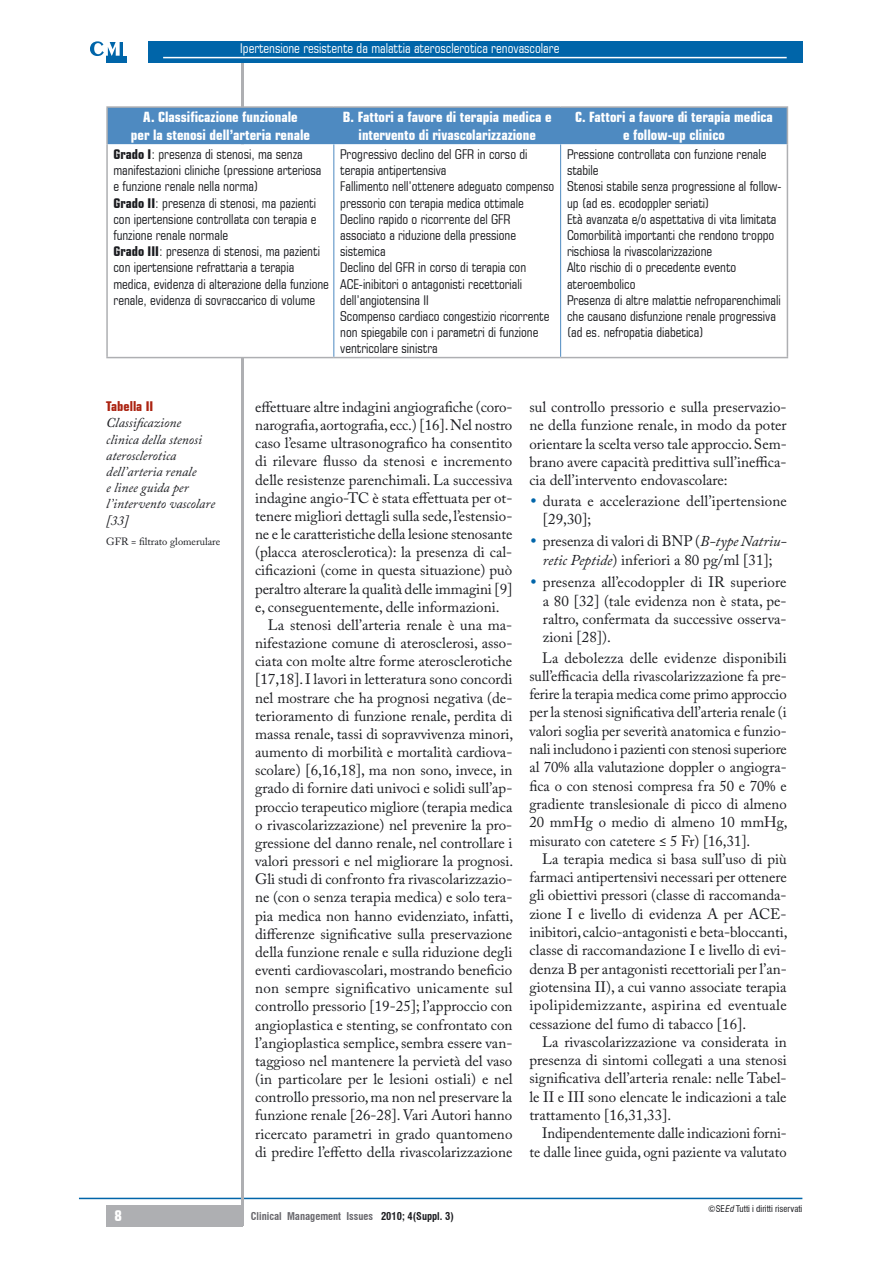
<style>
.page{position:relative;width:893px;height:1263px;background:#fff}
.page>*{position:absolute;margin:0;border:0;box-sizing:border-box;transform-origin:0 0}
.t1{font:15px/18.3px "Adobe Caslon Pro";color:#1b1c20;text-align:justify}
.t2{font:700 condensed 15px "Square 721 BT";color:#fff}
.t3{font:700 condensed 14.25px/18px "Square 721 BT";color:#fff;text-align:center}
.t4{font:condensed 13.5px/16.2px "Square 721 BT";color:#1b1c20}
.t5{font:italic 13.5px/16.2px "Adobe Caslon Pro";color:#1b1c20}
.t6{font:condensed 13.5px "Square 721 BT";color:#fff}
.t7{font:700 condensed 13.5px "Square 721 BT";color:#ac2412}
.t8{font:700 condensed 10.5px "Swiss 721 BT";color:#68676c}
.t9{font:10.5px "Adobe Caslon Pro";color:#1b1c20}
.t10{font:condensed 9px "Swiss 721 BT";color:#1b1c20}
.s1{font-weight:700}
.s2{font-style:italic}
.s3{color:#1b1c20}
</style>
<div class="page">
<hr style="left:79px;top:1198px;width:723px;height:1px;background:#0065a9">
<hr style="left:241px;top:48px;width:3px;height:1178px;background:#aeafb2">
<div style="left:106px;top:42px;width:21px;height:21px;background:#0065a9"></div>
<svg style="left:90px;top:41px;width:30px;height:15px"></svg>
<hr style="left:123px;top:42px;width:4px;height:14px;background:#fff">
<div style="left:148px;top:41px;width:654px;height:22px;background:#0065a9"></div>
<hr style="left:163px;top:57px;width:624px;height:1px;background:#fff">
<div style="left:106px;top:1205px;width:136px;height:21px;background:#aeafb2"></div>
<div style="left:108px;top:108px;width:679px;height:36px;background:#4e8ac1"></div>
<svg style="left:108px;top:144px;width:679px;height:213px"></svg>
<hr style="left:333px;top:144px;width:1px;height:213px;background:#4e8ac1">
<hr style="left:560px;top:144px;width:1px;height:213px;background:#4e8ac1">
<hr style="left:106px;top:108px;width:2px;height:36px;background:#aeafb2">
<hr style="left:106px;top:144px;width:2px;height:213px;background:#aeafb2">
<hr style="left:787px;top:108px;width:1px;height:36px;background:#aeafb2">
<hr style="left:787px;top:144px;width:1px;height:213px;background:#aeafb2">
<hr style="left:106px;top:106px;width:228px;height:2px;background:#aeafb2">
<hr style="left:334px;top:106px;width:227px;height:2px;background:#aeafb2">
<hr style="left:561px;top:106px;width:227px;height:2px;background:#aeafb2">
<hr style="left:106px;top:357px;width:228px;height:1px;background:#aeafb2">
<hr style="left:334px;top:357px;width:227px;height:1px;background:#aeafb2">
<hr style="left:561px;top:357px;width:227px;height:1px;background:#aeafb2">
<p class="t6" style="left:240px;top:40px;width:321px">Ipertensione resistente da malattia aterosclerotica renovascolare</p>
<p class="t3" style="left:131px;top:108px;width:181px">A. Classificazione funzionale<br>per la stenosi dell’arteria renale</p>
<p class="t3" style="left:343px;top:108px;width:210px">B. Fattori a favore di terapia medica e intervento di rivascolarizzazione</p>
<p class="t3" style="left:575px;top:108px;width:199px">C. Fattori a favore di terapia medica e follow-up clinico</p>
<p class="t4" style="left:113px;top:146px;width:217px"><span class="s1">Grado I</span>: presenza di stenosi, ma senza manifestazioni cliniche (pressione arteriosa e funzione renale nella norma)<br><span class="s1">Grado II</span>: presenza di stenosi, ma pazienti con ipertensione controllata con terapia e funzione renale normale<br><span class="s1">Grado III</span>: presenza di stenosi, ma pazienti con ipertensione refrattaria a terapia medica, evidenza di alterazione della funzione renale, evidenza di sovraccarico di volume</p>
<p class="t4" style="left:340px;top:146px;width:215px">Progressivo declino del GFR in corso di terapia antipertensiva<br>Fallimento nell’ottenere adeguato compenso pressorio con terapia medica ottimale Declino rapido o ricorrente del GFR associato a riduzione della pressione sistemica<br>Declino del GFR in corso di terapia con ACE-inibitori o antagonisti recettoriali dell’angiotensina II<br>Scompenso cardiaco congestizio ricorrente non spiegabile con i parametri di funzione ventricolare sinistra</p>
<p class="t4" style="left:567px;top:146px;width:216px">Pressione controllata con funzione renale stabile<br>Stenosi stabile senza progressione al follow&shy;up (ad es. ecodoppler seriati)<br>Età avanzata e/o aspettativa di vita limitata Comorbilità importanti che rendono troppo rischiosa la rivascolarizzazione<br>Alto rischio di o precedente evento ateroembolico<br>Presenza di altre malattie nefroparenchimali che causano disfunzione renale progressiva (ad es. nefropatia diabetica)</p>
<p class="t7" style="left:106px;top:398px;width:49px">Tabella II</p>
<p class="t5" style="left:106px;top:415px;width:110px">Classificazione clinica della stenosi aterosclerotica dell’arteria renale<br>e linee guida per l’intervento vascolare [33]</p>
<p class="t9" style="left:106px;top:535px;width:115px">GFR = filtrato glomerulare</p>
<p class="t1" style="left:255px;top:398px;width:259px">effettuare altre indagini angiografiche (coro-</p>
<p class="t1" style="left:255px;top:416px;width:259px">narografia, aortografia, ecc.) [16]. Nel nostro</p>
<p class="t1" style="left:255px;top:434px;width:259px">caso l’esame ultrasonografico ha consentito</p>
<p class="t1" style="left:255px;top:452px;width:259px">di rilevare flusso da stenosi e incremento</p>
<p class="t1" style="left:255px;top:470px;width:259px">delle resistenze parenchimali. La successiva</p>
<p class="t1" style="left:255px;top:488px;width:259px">indagine angio-TC è stata effettuata per ot-</p>
<p class="t1" style="left:255px;top:507px;width:259px">tenere migliori dettagli sulla sede, l’estensio-</p>
<p class="t1" style="left:255px;top:525px;width:259px">ne e le caratteristiche della lesione stenosante</p>
<p class="t1" style="left:255px;top:543px;width:259px">(placca aterosclerotica): la presenza di cal-</p>
<p class="t1" style="left:255px;top:561px;width:259px">cificazioni (come in questa situazione) può</p>
<p class="t1" style="left:255px;top:579px;width:259px">peraltro alterare la qualità delle immagini [9]</p>
<p class="t1" style="left:255px;top:597px;width:246px">e, conseguentemente, delle informazioni.</p>
<p class="t1" style="left:268px;top:615px;width:246px">La stenosi dell’arteria renale è una ma-</p>
<p class="t1" style="left:255px;top:634px;width:259px">nifestazione comune di aterosclerosi, asso-</p>
<p class="t1" style="left:255px;top:652px;width:259px">ciata con molte altre forme aterosclerotiche</p>
<p class="t1" style="left:255px;top:670px;width:259px">[17,18]. I lavori in letteratura sono concordi</p>
<p class="t1" style="left:255px;top:688px;width:259px">nel mostrare che ha prognosi negativa (de-</p>
<p class="t1" style="left:255px;top:706px;width:259px">terioramento di funzione renale, perdita di</p>
<p class="t1" style="left:255px;top:724px;width:260px">massa renale, tassi di sopravvivenza minori,</p>
<p class="t1" style="left:255px;top:743px;width:259px">aumento di morbilità e mortalità cardiova-</p>
<p class="t1" style="left:255px;top:761px;width:259px">scolare) [6,16,18], ma non sono, invece, in</p>
<p class="t1" style="left:255px;top:779px;width:259px">grado di fornire dati univoci e solidi sull’ap-</p>
<p class="t1" style="left:255px;top:797px;width:259px">proccio terapeutico migliore (terapia medica</p>
<p class="t1" style="left:255px;top:815px;width:259px">o rivascolarizzazione) nel prevenire la pro-</p>
<p class="t1" style="left:255px;top:833px;width:259px">gressione del danno renale, nel controllare i</p>
<p class="t1" style="left:255px;top:852px;width:260px">valori pressori e nel migliorare la prognosi.</p>
<p class="t1" style="left:255px;top:870px;width:259px">Gli studi di confronto fra rivascolarizzazio-</p>
<p class="t1" style="left:255px;top:888px;width:259px">ne (con o senza terapia medica) e solo tera-</p>
<p class="t1" style="left:255px;top:906px;width:260px">pia medica non hanno evidenziato, infatti,</p>
<p class="t1" style="left:255px;top:924px;width:259px">differenze significative sulla preservazione</p>
<p class="t1" style="left:255px;top:942px;width:259px">della funzione renale e sulla riduzione degli</p>
<p class="t1" style="left:255px;top:961px;width:259px">eventi cardiovascolari, mostrando beneficio</p>
<p class="t1" style="left:255px;top:979px;width:259px">non sempre significativo unicamente sul</p>
<p class="t1" style="left:255px;top:997px;width:259px">controllo pressorio [19-25]; l’approccio con</p>
<p class="t1" style="left:255px;top:1015px;width:259px">angioplastica e stenting, se confrontato con</p>
<p class="t1" style="left:255px;top:1033px;width:259px">l’angioplastica semplice, sembra essere van-</p>
<p class="t1" style="left:255px;top:1051px;width:259px">taggioso nel mantenere la pervietà del vaso</p>
<p class="t1" style="left:255px;top:1070px;width:259px">(in particolare per le lesioni ostiali) e nel</p>
<p class="t1" style="left:255px;top:1088px;width:259px">controllo pressorio, ma non nel preservare la</p>
<p class="t1" style="left:255px;top:1106px;width:259px">funzione renale [26-28]. Vari Autori hanno</p>
<p class="t1" style="left:255px;top:1124px;width:259px">ricercato parametri in grado quantomeno</p>
<p class="t1" style="left:255px;top:1142px;width:259px">di predire l’effetto della rivascolarizzazione</p>
<p class="t1" style="left:529px;top:398px;width:259px">sul controllo pressorio e sulla preservazio&shy;ne della funzione renale, in modo da poter orientare la scelta verso tale approccio. Sem&shy;brano avere capacità predittiva sull’ineffica&shy;cia dell’intervento endovascolare:</p>
<p class="t1" style="left:543px;top:491px;width:245px">durata e accelerazione dell’ipertensione [29,30];</p>
<p class="t1" style="left:543px;top:532px;width:245px">presenza di valori di BNP (<span class="s2">B-type Natriu&shy;retic Peptide</span>) inferiori a 80 pg/ml [31];</p>
<p class="t1" style="left:543px;top:573px;width:245px">presenza all’ecodoppler di IR superiore a 80 [32] (tale evidenza non è stata, pe&shy;raltro, confermata da successive osserva&shy;zioni [28]).</p>
<p class="t1" style="left:529px;top:648px;width:260px;text-indent:13px">La debolezza delle evidenze disponibili sull’efficacia della rivascolarizzazione fa pre&shy;ferire la terapia medica come primo approccio per la stenosi significativa dell’arteria renale (i valori soglia per severità anatomica e funzio&shy;nali includono i pazienti con stenosi superiore al 70% alla valutazione doppler o angiogra&shy;fica o con stenosi compresa fra 50 e 70% e gradiente translesionale di picco di almeno 20 mmHg o medio di almeno 10 mmHg, misurato con catetere ≤ 5 Fr) [16,31].</p>
<p class="t1" style="left:529px;top:849px;width:260px;text-indent:13px">La terapia medica si basa sull’uso di più farmaci antipertensivi necessari per ottenere gli obiettivi pressori (classe di raccomanda&shy;zione I e livello di evidenza A per ACE&shy;inibitori, calcio-antagonisti e beta-bloccanti, classe di raccomandazione I e livello di evi&shy;denza B per antagonisti recettoriali per l’an&shy;giotensina II), a cui vanno associate terapia ipolipidemizzante, aspirina ed eventuale cessazione del fumo di tabacco [16].</p>
<p class="t1" style="left:529px;top:1032px;width:259px;text-indent:13px">La rivascolarizzazione va considerata in presenza di sintomi collegati a una stenosi significativa dell’arteria renale: nelle Tabel&shy;le II e III sono elencate le indicazioni a tale trattamento [16,31,33].</p>
<p class="t1" style="left:529px;top:1124px;width:259px;text-align:right">Indipendentemente dalle indicazioni forni&shy;te dalle linee guida, ogni paziente va valutato</p>
<p class="t2" style="left:114px;top:1207px;width:9px">8</p>
<p class="t8" style="left:251px;top:1209px;width:204px">Clinical Management Issues <span class="s3">2010; 4(Suppl. 3)</span></p>
<p class="t10" style="left:708px;top:1203px;width:96px">©SE<span class="s2">Ed</span> Tutti i diritti riservati</p>
</div>
